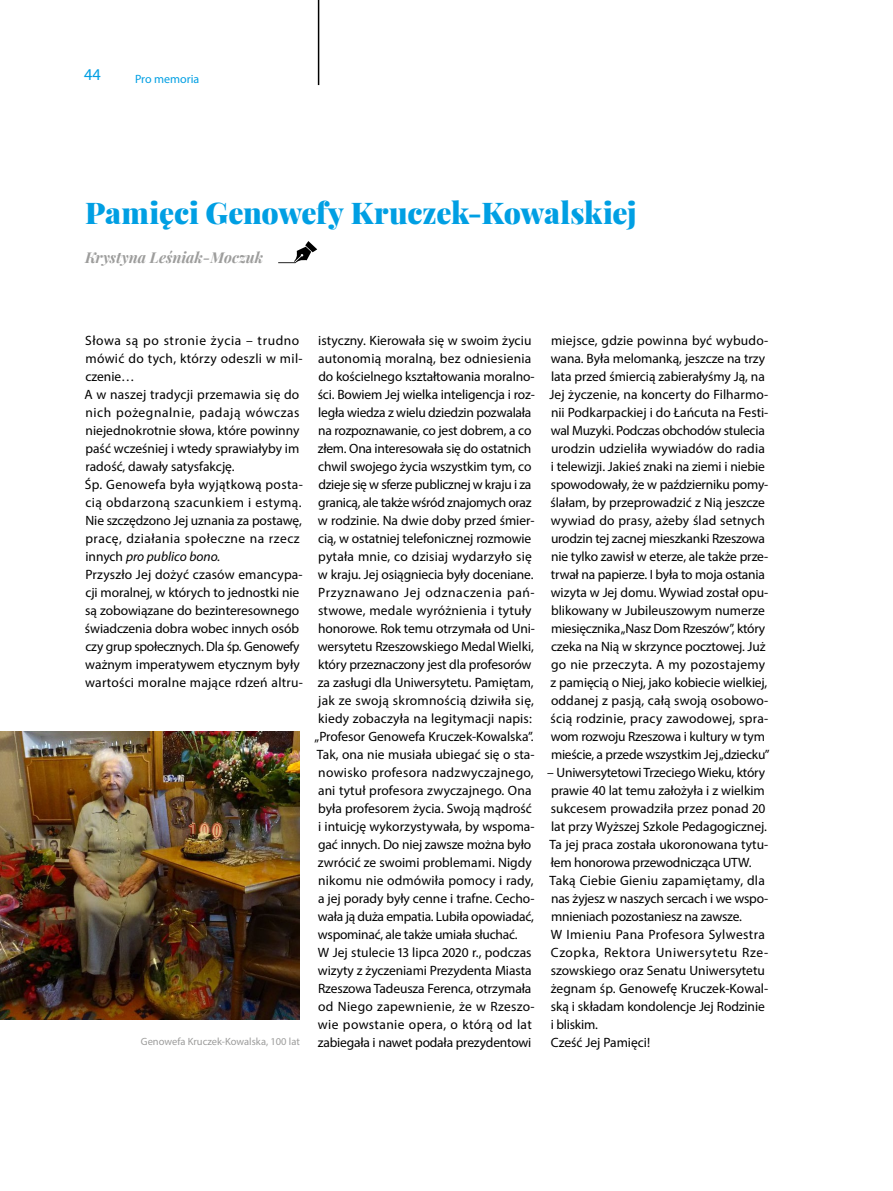
<style>
.page{position:relative;width:893px;height:1191px;background:#fff}
.page>*{position:absolute;margin:0;border:0;box-sizing:border-box;transform-origin:0 0}
.t1{font:900 30px "Playfair Display";letter-spacing:-.01em;color:#009fe3}
.t2{font:16.5px "Myriad Pro";color:#009fe3}
.t3{font:italic 700 15px "Playfair Display";color:#9d9d9c}
.t4{font:13.5px/18px "Myriad Pro";letter-spacing:-.005em;color:#000}
.t5{font:12px "Myriad Pro";color:#009fe3}
.t6{font:10.5px "Myriad Pro";color:#9d9d9c}
.s1{font-style:italic}
</style>
<div class="page">
<hr style="left:318px;top:0;width:1px;height:85px;background:#000">
<img style="left:0;top:731px;width:300px;height:288px">
<svg style="left:278px;top:241px;width:39px;height:22px"></svg>
<p class="t2" style="left:84px;top:65px;width:18px">44</p>
<p class="t5" style="left:135px;top:72px;width:66px">Pro memoria</p>
<h1 class="t1" style="left:85px;top:188px;width:553px">Pamięci Genowefy Kruczek-Kowalskiej</h1>
<p class="t3" style="left:85px;top:245px;width:180px">Krystyna Leśniak-Moczuk</p>
<p class="t4" style="left:315px;top:331px;width:222px">istyczny. Kierowała się w swoim życiu autonomią moralną, bez odniesienia do kościelnego kształtowania moralno&shy;ści. Bowiem Jej wielka inteligencja i roz&shy;legła wiedza z wielu dziedzin pozwalała na rozpoznawanie, co jest dobrem, a co złem. Ona interesowała się do ostatnich chwil swojego życia wszystkim tym, co dzieje się w sferze publicznej w kraju i za granicą, ale także wśród znajomych oraz w rodzinie. Na dwie doby przed śmier&shy;cią, w ostatniej telefonicznej rozmowie pytała mnie, co dzisiaj wydarzyło się w kraju. Jej osiągniecia były doceniane.<br>Przyznawano Jej odznaczenia pań&shy;stwowe, medale wyróżnienia i tytuły honorowe. Rok temu otrzymała od Uni&shy;wersytetu Rzeszowskiego Medal Wielki, który przeznaczony jest dla profesorów za zasługi dla Uniwersytetu. Pamiętam, jak ze swoją skromnością dziwiła się, kiedy zobaczyła na legitymacji napis: „Profesor Genowefa Kruczek-Kowalska”.<br>Tak, ona nie musiała ubiegać się o sta&shy;nowisko profesora nadzwyczajnego, ani tytuł profesora zwyczajnego. Ona była profesorem życia. Swoją mądrość<br>i intuicję wykorzystywała, by wspoma&shy;gać innych. Do niej zawsze można było zwrócić ze swoimi problemami. Nigdy nikomu nie odmówiła pomocy i rady, a jej porady były cenne i trafne. Cecho&shy;wała ją duża empatia. Lubiła opowiadać, wspominać, ale także umiała słuchać.<br>W Jej stulecie 13 lipca 2020 r., podczas wizyty z życzeniami Prezydenta Miasta Rzeszowa Tadeusza Ferenca, otrzymała od Niego zapewnienie, że w Rzeszo&shy;wie powstanie opera, o którą od lat zabiegała i nawet podała prezydentowi</p>
<p class="t4" style="left:550px;top:331px;width:222px">miejsce, gdzie powinna być wybudo&shy;wana. Była melomanką, jeszcze na trzy lata przed śmiercią zabierałyśmy Ją, na Jej życzenie, na koncerty do Filharmo&shy;nii Podkarpackiej i do Łańcuta na Festi&shy;wal Muzyki. Podczas obchodów stulecia urodzin udzieliła wywiadów do radia i telewizji. Jakieś znaki na ziemi i niebie spowodowały, że w październiku pomy&shy;ślałam, by przeprowadzić z Nią jeszcze wywiad do prasy, ażeby ślad setnych urodzin tej zacnej mieszkanki Rzeszowa nie tylko zawisł w eterze, ale także prze&shy;trwał na papierze. I była to moja ostania wizyta w Jej domu. Wywiad został opu&shy;blikowany w Jubileuszowym numerze miesięcznika „Nasz Dom Rzeszów”, który czeka na Nią w skrzynce pocztowej. Już go nie przeczyta. A my pozostajemy z pamięcią o Niej, jako kobiecie wielkiej, oddanej z pasją, całą swoją osobowo&shy;ścią rodzinie, pracy zawodowej, spra&shy;wom rozwoju Rzeszowa i kultury w tym mieście, a przede wszystkim Jej „dziecku”</p>
<p class="t4" style="left:85px;top:331px;width:220px">Słowa są po stronie życia – trudno mówić do tych, którzy odeszli w mil&shy;czenie…<br>A w naszej tradycji przemawia się do nich pożegnalnie, padają wówczas niejednokrotnie słowa, które powinny paść wcześniej i wtedy sprawiałyby im radość, dawały satysfakcję.<br>Śp. Genowefa była wyjątkową posta&shy;cią obdarzoną szacunkiem i estymą.<br>Nie szczędzono Jej uznania za postawę, pracę, działania społeczne na rzecz innych <span class="s1">pro publico bono.<br></span>Przyszło Jej dożyć czasów emancypa&shy;cji moralnej, w których to jednostki nie są zobowiązane do bezinteresownego świadczenia dobra wobec innych osób czy grup społecznych. Dla śp. Genowefy ważnym imperatywem etycznym były wartości moralne mające rdzeń altru-</p>
<p class="t4" style="left:547px;top:763px;width:223px">– Uniwersytetowi Trzeciego Wieku, który prawie 40 lat temu założyła i z wielkim sukcesem prowadziła przez ponad 20 lat przy Wyższej Szkole Pedagogicznej.<br>Ta jej praca została ukoronowana tytu&shy;łem honorowa przewodnicząca UTW.<br>Taką Ciebie Gieniu zapamiętamy, dla nas żyjesz w naszych sercach i we wspo&shy;mnieniach pozostaniesz na zawsze.<br>W Imieniu Pana Profesora Sylwestra Czopka, Rektora Uniwersytetu Rze&shy;szowskiego oraz Senatu Uniwersytetu żegnam śp. Genowefę Kruczek-Kowal&shy;ską i składam kondolencje Jej Rodzinie<br>i bliskim.</p>
<p class="t6" style="left:141px;top:1035px;width:160px">Genowefa Kruczek-Kowalska, 100 lat</p>
<p class="t4" style="left:551px;top:1033px;width:101px">Cześć Jej Pamięci!</p>
</div>
